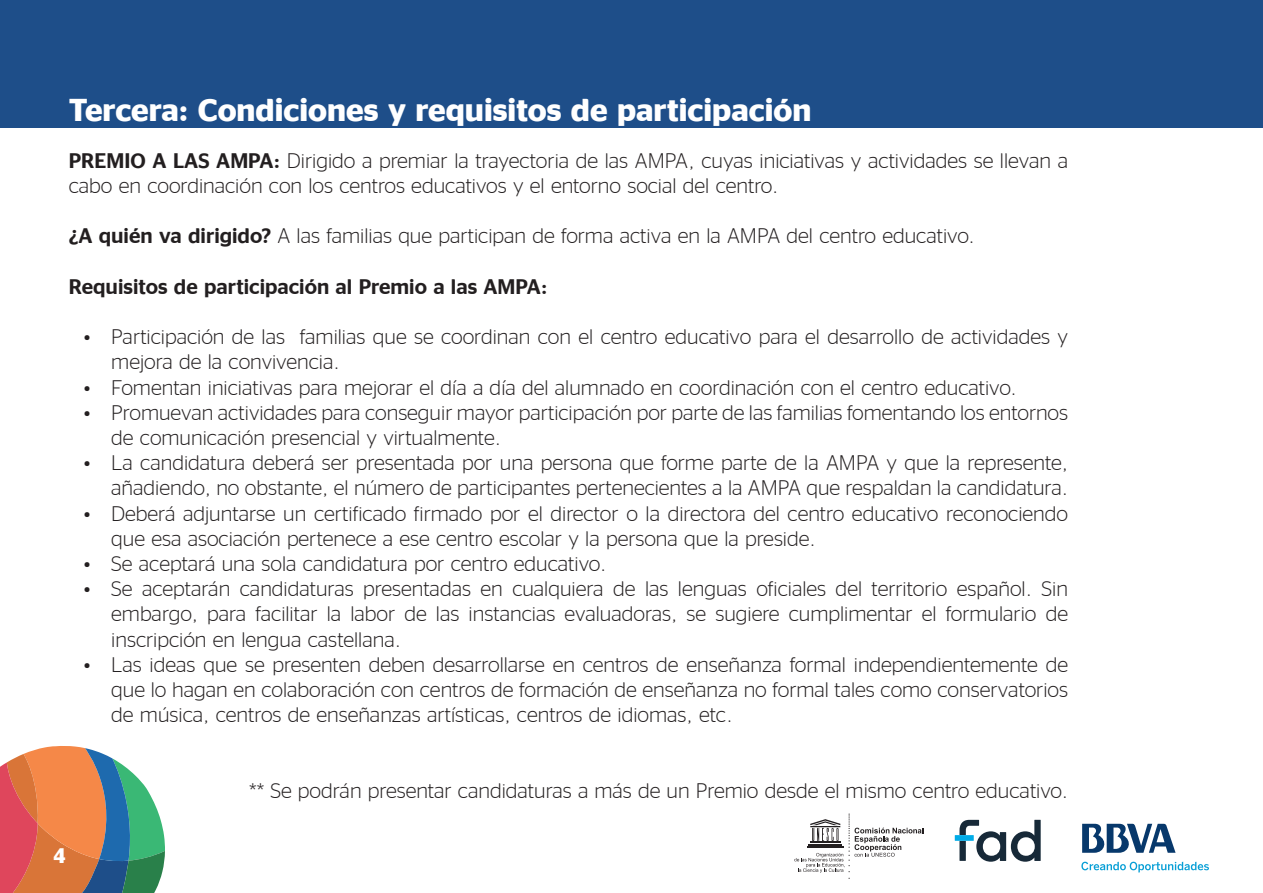
<style>
.page{position:relative;width:1263px;height:893px;background:#fff}
.page>*{position:absolute;margin:0;border:0;box-sizing:border-box;transform-origin:0 0}
.t1{font:700 31.5px "BBVA Office";color:#fff}
.t2{font:300 21px/25.2px "BBVA Office";color:#231f20}
.t3{font:300 21px "BBVA Office";color:#231f20}
.t4{font:700 21px "BBVA Office";color:#fff}
.s1{font-style:inherit}
</style>
<div class="page">
<svg style="left:0;top:746px;width:165px;height:147px;background:#b0886f"></svg>
<svg style="left:794px;top:814px;width:129px;height:65px"></svg>
<svg style="left:1082px;top:824px;width:93px;height:29px"></svg>
<svg style="left:1081px;top:862px;width:128px;height:10px"></svg>
<svg style="left:959px;top:820px;width:82px;height:42px"></svg>
<div style="left:955px;top:835px;width:19px;height:6px;background:#00abe7"></div>
<div style="left:0;top:0;width:1263px;height:128px;background:#1e4e89"></div>
<p class="t1" style="left:69px;top:92px;width:744px">Tercera: Condiciones y requisitos de participación</p>
<p class="t2" style="left:69px;top:147px;width:1001px"><span class="s1">PREMIO A LAS AMPA:</span> Dirigido a premiar la trayectoria de las AMPA, cuyas iniciativas y actividades se llevan a cabo en coordinación con los centros educativos y el entorno social del centro.</p>
<p class="t2" style="left:69px;top:223px;width:908px"><span class="s1">¿A quién va dirigido?</span> A las familias que participan de forma activa en la AMPA del centro educativo.</p>
<p class="t3" style="left:69px;top:274px;width:480px">Requisitos de participación al Premio a las AMPA:</p>
<p class="t2" style="left:111px;top:324px;width:958px;text-indent:-27px">• Participación de las familias que se coordinan con el centro educativo para el desarrollo de actividades y mejora de la convivencia.</p>
<p class="t2" style="left:84px;top:374px;width:934px">• Fomentan iniciativas para mejorar el día a día del alumnado en coordinación con el centro educativo.</p>
<p class="t2" style="left:111px;top:399px;width:958px;text-indent:-27px">• Promuevan actividades para conseguir mayor participación por parte de las familias fomentando los entornos de comunicación presencial y virtualmente.</p>
<p class="t2" style="left:84px;top:450px;width:985px;text-align:right">• La candidatura deberá ser presentada por una persona que forme parte de la AMPA y que la represente, añadiendo, no obstante, el número de participantes pertenecientes a la AMPA que respaldan la candidatura.</p>
<p class="t2" style="left:111px;top:500px;width:958px;text-indent:-27px">• Deberá adjuntarse un certificado firmado por el director o la directora del centro educativo reconociendo que esa asociación pertenece a ese centro escolar y la persona que la preside.</p>
<p class="t2" style="left:84px;top:551px;width:524px">• Se aceptará una sola candidatura por centro educativo.</p>
<p class="t2" style="left:111px;top:576px;width:958px;text-align:justify;text-indent:-27px">• Se aceptarán candidaturas presentadas en cualquiera de las lenguas oficiales del territorio español. Sin embargo, para facilitar la labor de las instancias evaluadoras, se sugiere cumplimentar el formulario de inscripción en lengua castellana.</p>
<p class="t2" style="left:111px;top:651px;width:958px;text-align:justify;text-indent:-27px">• Las ideas que se presenten deben desarrollarse en centros de enseñanza formal independientemente de que lo hagan en colaboración con centros de formación de enseñanza no formal tales como conservatorios de música, centros de enseñanzas artísticas, centros de idiomas, etc.</p>
<p class="t4" style="left:53px;top:843px;width:14px">4</p>
<p class="t2" style="left:249px;top:777px;width:820px">** Se podrán presentar candidaturas a más de un Premio desde el mismo centro educativo.</p>
</div>
